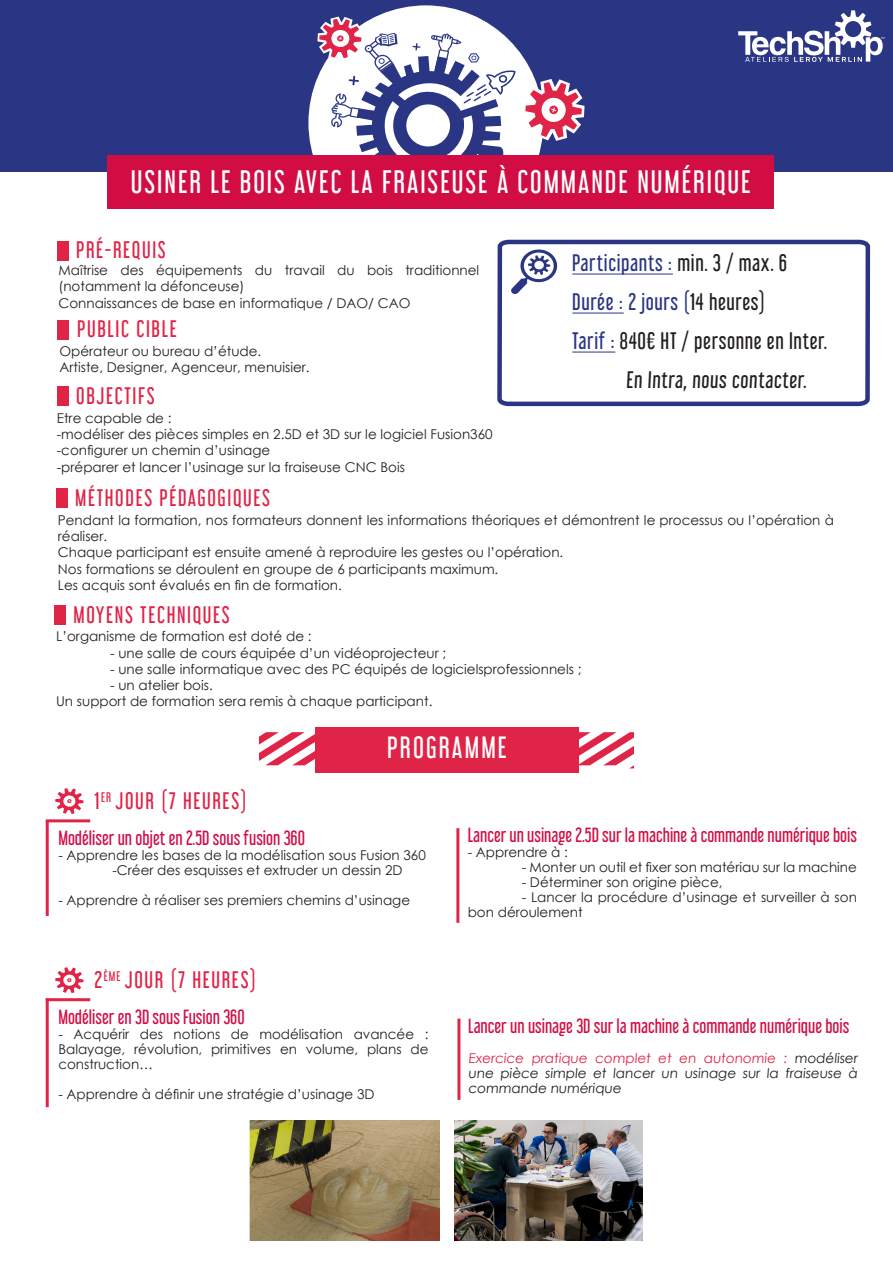
<style>
.page{position:relative;width:893px;height:1263px;background:#fff}
.page>*{position:absolute;margin:0;border:0;box-sizing:border-box;transform-origin:0 0}
.t1{font:28.5px "Libel Suit Rg";letter-spacing:.07em;color:#fff}
.t2{font:27px "Libel Suit Rg";letter-spacing:.08em;color:#fff}
.t3{font:21px "Libel Suit Rg";letter-spacing:.08em;color:#e02448}
.t4{font:21px "Libel Suit Rg";letter-spacing:.03em;color:#231f20}
.t5{font:21px "Libel Suit Rg";letter-spacing:.03em;color:#2a3684}
.t6{font:18px "Libel Suit Rg";color:#d20d44}
.t7{font:13.5px/15px "Century Gothic";color:#231f20}
.s1{color:#231f20}
.s2{color:#2a3684}
.s3{color:#e02448}
</style>
<div class="page">
<div style="left:0;top:0;width:893px;height:171px;background:#2a3684"></div>
<div style="left:308px;top:5px;width:235px;height:235px;background:#fff;border-radius:50%"></div>
<div style="left:108px;top:155px;width:666px;height:53px;background:#d20d44"></div>
<svg style="left:525px;top:79px;width:59px;height:62px"></svg>
<svg style="left:317px;top:17px;width:200px;height:138px"></svg>
<svg style="left:738px;top:10px;width:146px;height:52px"></svg>
<svg style="left:259px;top:732px;width:375px;height:36px"></svg>
<div style="left:314px;top:727px;width:264px;height:45px;background:#e02448"></div>
<div style="left:57px;top:386px;width:11px;height:19px;background:#e02448"></div>
<div style="left:56px;top:488px;width:11px;height:20px;background:#e02448"></div>
<svg style="left:497px;top:239px;width:374px;height:168px"></svg>
<svg style="left:511px;top:248px;width:48px;height:46px"></svg>
<hr style="left:572px;top:274px;width:101px;height:1px;background:#2a3684">
<hr style="left:572px;top:313px;width:52px;height:1px;background:#2a3684">
<hr style="left:572px;top:352px;width:43px;height:1px;background:#2a3684">
<div style="left:57px;top:321px;width:11px;height:19px;background:#e02448"></div>
<div style="left:57px;top:241px;width:11px;height:19px;background:#e02448"></div>
<div style="left:54px;top:605px;width:12px;height:19px;background:#e02448"></div>
<svg style="left:55px;top:788px;width:29px;height:26px"></svg>
<hr style="left:46px;top:820px;width:3px;height:96px;background:#e02448">
<svg style="left:55px;top:967px;width:29px;height:26px"></svg>
<hr style="left:46px;top:998px;width:3px;height:109px;background:#e02448">
<hr style="left:46px;top:819px;width:44px;height:3px;background:#e02448">
<hr style="left:46px;top:998px;width:44px;height:3px;background:#e02448">
<img style="left:249px;top:1121px;width:191px;height:120px">
<img style="left:454px;top:1121px;width:188px;height:120px">
<hr style="left:456px;top:828px;width:3px;height:95px;background:#e02448">
<hr style="left:457px;top:1019px;width:3px;height:81px;background:#e02448">
<p class="t1" style="left:131px;top:159px;width:621px">USINER LE BOIS AVEC LA FRAISEUSE À COMMANDE NUMÉRIQUE</p>
<p class="t3" style="left:76px;top:232px;width:91px">PRÉ-REQUIS</p>
<p class="t7" style="left:58px;top:262px;width:422px;line-height:16.2px">Maîtrise des équipements du travail du bois traditionnel (notamment la défonceuse)</p>
<p class="t7" style="left:58px;top:295px;width:354px">Connaissances de base en informatique / DAO/ CAO</p>
<p class="t5" style="left:572px;top:246px;width:216px">Participants : <span class="s1">min. 3 / max. 6</span></p>
<p class="t5" style="left:572px;top:285px;width:194px">Durée : 2 jours (<span class="s1">14 heures)</span></p>
<p class="t4" style="left:572px;top:324px;width:256px"><span class="s2">Tarif :</span> 840€ HT / personne en Inter.</p>
<p class="t4" style="left:626px;top:363px;width:183px">En Intra, nous contacter.</p>
<p class="t3" style="left:77px;top:311px;width:101px">PUBLIC CIBLE</p>
<p class="t7" style="left:59px;top:343px;width:203px">Opérateur ou bureau d’étude.</p>
<p class="t7" style="left:59px;top:359px;width:252px">Artiste, Designer, Agenceur, menuisier.</p>
<p class="t3" style="left:76px;top:378px;width:80px">OBJECTIFS</p>
<p class="t7" style="left:57px;top:410px;width:116px">Etre capable de :</p>
<p class="t7" style="left:57px;top:427px;width:437px">-modéliser des pièces simples en 2.5D et 3D sur le logiciel Fusion360</p>
<p class="t7" style="left:57px;top:443px;width:215px">-configurer un chemin d’usinage</p>
<p class="t7" style="left:57px;top:459px;width:350px">-préparer et lancer l’usinage sur la fraiseuse CNC Bois</p>
<p class="t3" style="left:75px;top:481px;width:196px">MÉTHODES PÉDAGOGIQUES</p>
<p class="t7" style="left:58px;top:512px;width:778px;line-height:16.2px">Pendant la formation, nos formateurs donnent les informations théoriques et démontrent le processus ou l’opération à réaliser.</p>
<p class="t7" style="left:58px;top:545px;width:507px">Chaque participant est ensuite amené à reproduire les gestes ou l’opération.</p>
<p class="t7" style="left:58px;top:561px;width:442px">Nos formations se déroulent en groupe de 6 participants maximum.</p>
<p class="t7" style="left:58px;top:577px;width:285px">Les acquis sont évalués en fin de formation.</p>
<p class="t3" style="left:73px;top:597px;width:158px">MOYENS TECHNIQUES</p>
<p class="t7" style="left:56px;top:629px;width:257px">L’organisme de formation est doté de :</p>
<p class="t7" style="left:110px;top:645px;width:338px">- une salle de cours équipée d’un vidéoprojecteur ;</p>
<p class="t7" style="left:110px;top:661px;width:473px">- une salle informatique avec des PC équipés de logicielsprofessionnels ;</p>
<p class="t7" style="left:110px;top:677px;width:104px">- un atelier bois.</p>
<p class="t7" style="left:56px;top:693px;width:378px">Un support de formation sera remis à chaque participant.</p>
<p class="t3" style="left:95px;top:784px;width:154px">1<sup>ER</sup> JOUR (7 HEURES)</p>
<p class="t2" style="left:387px;top:726px;width:121px">PROGRAMME</p>
<p class="t6" style="left:58px;top:823px;width:248px">Modéliser un objet en 2.5D sous fusion 360</p>
<p class="t7" style="left:58px;top:848px;width:369px">- Apprendre les bases de la modélisation sous Fusion 360</p>
<p class="t7" style="left:112px;top:863px;width:292px">-Créer des esquisses et extruder un dessin 2D</p>
<p class="t7" style="left:58px;top:893px;width:353px">- Apprendre à réaliser ses premiers chemins d’usinage</p>
<p class="t3" style="left:95px;top:963px;width:163px">2<sup>ÈME</sup> JOUR (7 HEURES)</p>
<p class="t6" style="left:58px;top:1002px;width:188px">Modéliser en 3D sous Fusion 360</p>
<p class="t7" style="left:58px;top:1027px;width:372px;text-align:justify">- Acquérir des notions de modélisation avancée :<br>Balayage, révolution, primitives en volume, plans de construction…</p>
<p class="t7" style="left:58px;top:1087px;width:318px">- Apprendre à définir une stratégie d’usinage 3D</p>
<p class="t6" style="left:468px;top:821px;width:391px">Lancer un usinage 2.5D sur la machine à commande numérique bois</p>
<p class="t7" style="left:468px;top:845px;width:102px">- Apprendre à :</p>
<p class="t7" style="left:522px;top:860px;width:337px">- Monter un outil et fixer son matériau sur la machine</p>
<p class="t7" style="left:522px;top:875px;width:202px">- Déterminer son origine pièce,</p>
<p class="t7" style="left:468px;top:890px;width:391px;text-indent:54px">- Lancer la procédure d’usinage et surveiller à son bon déroulement</p>
<p class="t6" style="left:468px;top:1011px;width:383px">Lancer un usinage 3D sur la machine à commande numérique bois</p>
<p class="t7" style="left:468px;top:1050px;width:392px;text-align:justify"><span class="s3">Exercice pratique complet et en autonomie :</span> modéliser une pièce simple et lancer un usinage sur la fraiseuse à commande numérique</p>
</div>
